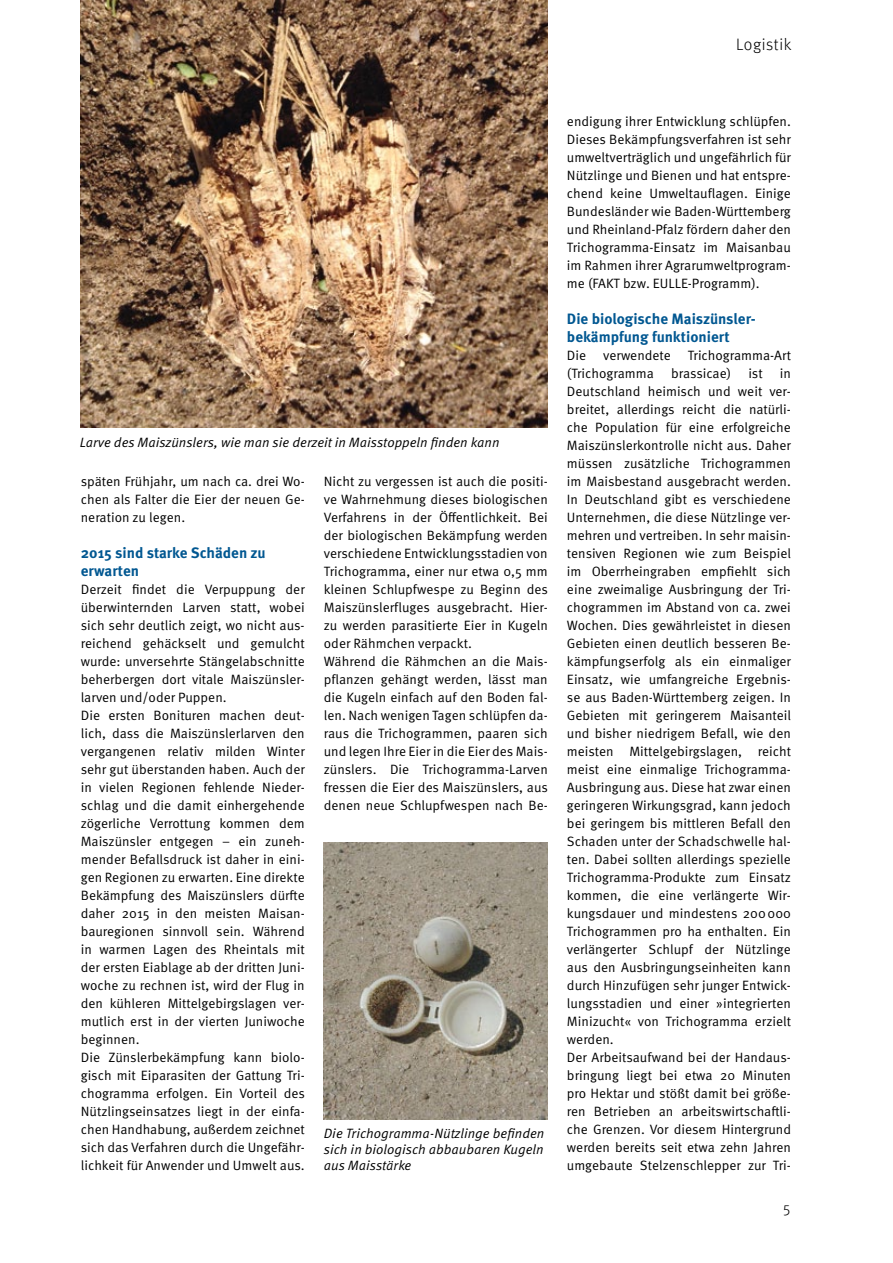
<style>
.page{position:relative;width:893px;height:1263px;background:#fff}
.page>*{position:absolute;margin:0;border:0;box-sizing:border-box;transform-origin:0 0}
.t1{font:300 16.5px "Meta Offc";letter-spacing:.035em;color:#000}
.t2{font:700 15px/18px "Meta OT";color:#005791}
.t3{font:300 15px "Meta Offc";color:#000}
.t4{font:13.5px/18px "Meta OT Norm";color:#000}
.t5{font:13.5px/16.2px "Meta OT Norm Ita";color:#000;text-align:justify}
</style>
<div class="page">
<img style="left:81px;top:0;width:467px;height:428px">
<img style="left:324px;top:843px;width:224px;height:276px">
<p class="t1" style="left:736px;top:35px;width:57px">Logistik</p>
<p class="t5" style="left:80px;top:434px;width:421px">Larve des Maiszünslers, wie man sie derzeit in Maisstoppeln finden kann</p>
<p class="t4" style="left:81px;top:472px;width:225px;text-align:justify">späten Frühjahr, um nach ca. drei Wo&shy;chen als Falter die Eier der neuen Ge&shy;neration zu legen.</p>
<p class="t2" style="left:81px;top:544px;width:186px">2015 sind starke Schäden zu erwarten</p>
<p class="t4" style="left:81px;top:580px;width:226px">Derzeit findet die Verpuppung der überwinternden Larven statt, wobei sich sehr deutlich zeigt, wo nicht aus&shy;reichend gehäckselt und gemulcht wurde: unversehrte Stängelabschnitte beherbergen dort vitale Maiszünsler&shy;larven und/oder Puppen.<br>Die ersten Bonituren machen deut&shy;lich, dass die Maiszünslerlarven den vergangenen relativ milden Winter sehr gut überstanden haben. Auch der in vielen Regionen fehlende Nieder&shy;schlag und die damit einhergehende zögerliche Verrottung kommen dem Maiszünsler entgegen – ein zuneh&shy;mender Befallsdruck ist daher in eini&shy;gen Regionen zu erwarten. Eine direkte Bekämpfung des Maiszünslers dürfte daher 2015 in den meisten Maisan&shy;bauregionen sinnvoll sein. Während in warmen Lagen des Rheintals mit der ersten Eiablage ab der dritten Juni&shy;woche zu rechnen ist, wird der Flug in den kühleren Mittelgebirgslagen ver&shy;mutlich erst in der vierten Juniwoche beginnen.<br>Die Zünslerbekämpfung kann biolo&shy;gisch mit Eiparasiten der Gattung Tri&shy;chogramma erfolgen. Ein Vorteil des Nützlingseinsatzes liegt in der einfa&shy;chen Handhabung, außerdem zeichnet sich das Verfahren durch die Ungefähr&shy;lichkeit für Anwender und Umwelt aus.</p>
<p class="t4" style="left:324px;top:472px;width:226px">Nicht zu vergessen ist auch die positi&shy;ve Wahrnehmung dieses biologischen Verfahrens in der Öffentlichkeit. Bei der biologischen Bekämpfung werden verschiedene Entwicklungsstadien von Trichogramma, einer nur etwa 0,5 mm kleinen Schlupfwespe zu Beginn des Maiszünslerfluges ausgebracht. Hier&shy;zu werden parasitierte Eier in Kugeln oder Rähmchen verpackt.<br>Während die Rähmchen an die Mais&shy;pflanzen gehängt werden, lässt man die Kugeln einfach auf den Boden fal&shy;len. Nach wenigen Tagen schlüpfen da&shy;raus die Trichogrammen, paaren sich und legen Ihre Eier in die Eier des Mais&shy;zünslers. Die Trichogramma-Larven fressen die Eier des Maiszünslers, aus denen neue Schlupfwespen nach Be-</p>
<p class="t5" style="left:324px;top:1125px;width:222px">Die Trichogramma-Nützlinge befinden sich in biologisch abbaubaren Kugeln aus Maisstärke</p>
<p class="t4" style="left:567px;top:112px;width:225px;text-align:justify">endigung ihrer Entwicklung schlüpfen.<br>Dieses Bekämpfungsverfahren ist sehr umweltverträglich und ungefährlich für Nützlinge und Bienen und hat entspre&shy;chend keine Umweltauflagen. Einige Bundesländer wie Baden-Württemberg und Rheinland-Pfalz fördern daher den Trichogramma-Einsatz im Maisanbau im Rahmen ihrer Agrarumweltprogram&shy;me (FAKT bzw. EULLE-Programm).</p>
<p class="t2" style="left:567px;top:310px;width:190px">Die biologische Maiszünsler&shy;bekämpfung funktioniert</p>
<p class="t4" style="left:567px;top:346px;width:21px">Die</p>
<p class="t4" style="left:567px;top:346px;width:226px;text-indent:36px">verwendete Trichogramma-Art (Trichogramma</p>
<p class="t4" style="left:671px;top:364px;width:62px">brassicae)</p>
<p class="t4" style="left:748px;top:364px;width:16px">ist</p>
<p class="t4" style="left:567px;top:364px;width:226px;text-indent:213px">in Deutschland heimisch und weit ver&shy;breitet, allerdings reicht die natürli&shy;che Population für eine erfolgreiche Maiszünslerkontrolle nicht aus. Daher müssen zusätzliche Trichogrammen im Maisbestand ausgebracht werden.<br>In Deutschland gibt es verschiedene Unternehmen, die diese Nützlinge ver&shy;mehren und vertreiben. In sehr maisin&shy;tensiven Regionen wie zum Beispiel im Oberrheingraben empfiehlt sich eine zweimalige Ausbringung der Tri&shy;chogrammen im Abstand von ca. zwei Wochen. Dies gewährleistet in diesen Gebieten einen deutlich besseren Be&shy;kämpfungserfolg als ein einmaliger Einsatz, wie umfangreiche Ergebnis&shy;se aus Baden-Württemberg zeigen. In Gebieten mit geringerem Maisanteil und bisher niedrigem Befall, wie den meisten Mittelgebirgslagen, reicht meist eine einmalige Trichogramma-Ausbringung aus. Diese hat zwar einen geringeren Wirkungsgrad, kann jedoch bei geringem bis mittleren Befall den Schaden unter der Schadschwelle hal&shy;ten. Dabei sollten allerdings spezielle Trichogramma-Produkte zum Einsatz kommen, die eine verlängerte Wir&shy;kungsdauer und mindestens 200000<br>Trichogrammen pro ha enthalten. Ein verlängerter Schlupf der Nützlinge aus den Ausbringungseinheiten kann durch Hinzufügen sehr junger Entwick&shy;lungsstadien und einer »integrierten Minizucht« von Trichogramma erzielt werden.<br>Der Arbeitsaufwand bei der Handaus&shy;bringung liegt bei etwa 20 Minuten pro Hektar und stößt damit bei größe&shy;ren Betrieben an arbeitswirtschaftli&shy;che Grenzen. Vor diesem Hintergrund werden bereits seit etwa zehn Jahren umgebaute Stelzenschlepper zur Tri-</p>
<p class="t3" style="left:782px;top:1201px;width:10px">5</p>
</div>
